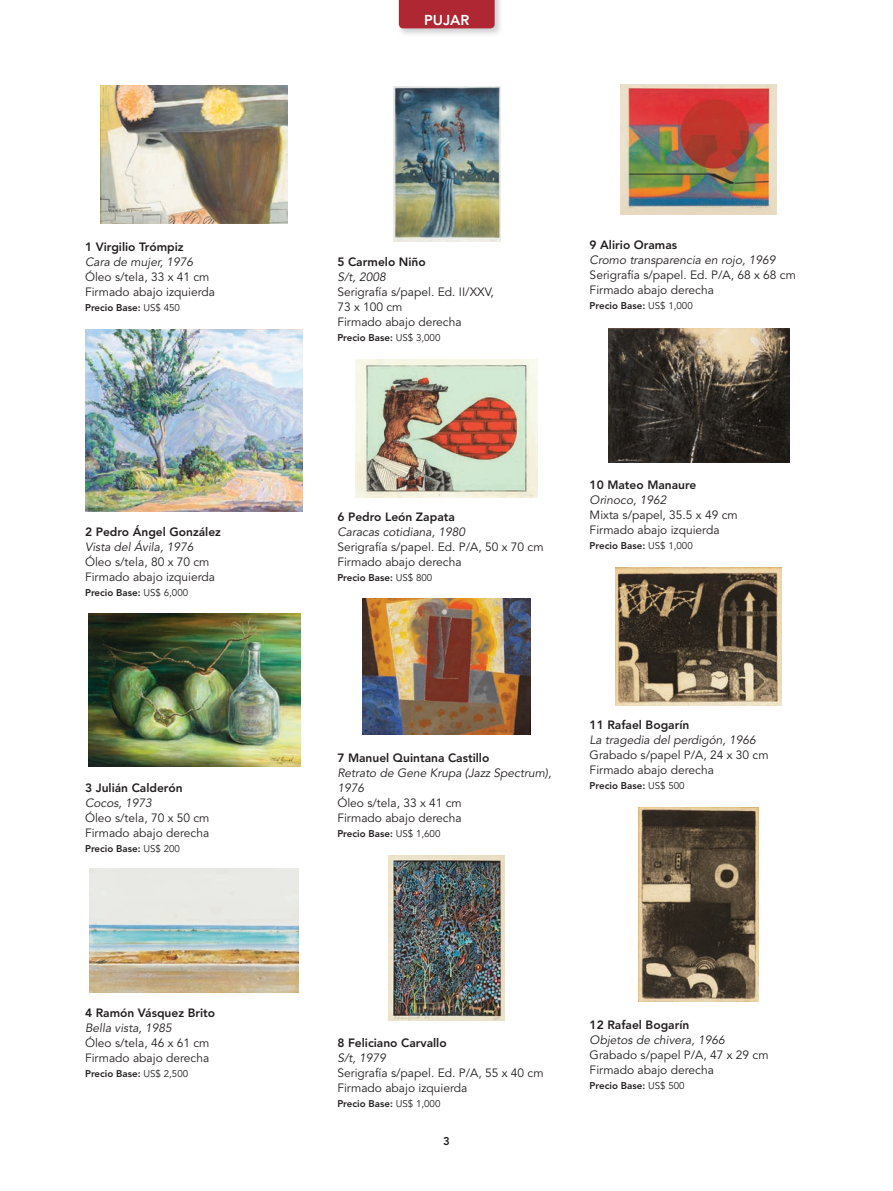
<style>
.page{position:relative;width:893px;height:1191px;background:#fff}
.page>*{position:absolute;margin:0;border:0;box-sizing:border-box;transform-origin:0 0}
.t1{font:800 14.25px "Avenir LT Std";color:#fff}
.t2{font:12px/15px "Avenir LT Std";color:#231f20}
.t3{font:italic 12px/15px "Avenir LT Std";color:#231f20}
.t4{font:800 12px "Avenir LT Std";color:#231f20}
.t5{font:800 11.25px "Avenir LT Std";color:#231f20}
.t6{font:800 9.75px "Avenir LT Std";color:#231f20}
.s1{font-weight:400}
</style>
<div class="page">
<img style="left:398px;top:0;width:103px;height:35px">
<div style="left:399px;top:0;width:96px;height:28px;background:#ae2733"></div>
<img style="left:101px;top:85px;width:187px;height:138px">
<img style="left:90px;top:868px;width:208px;height:124px">
<img style="left:363px;top:599px;width:167px;height:135px">
<img style="left:615px;top:567px;width:167px;height:138px">
<img style="left:639px;top:807px;width:120px;height:194px">
<img style="left:388px;top:855px;width:117px;height:165px">
<img style="left:621px;top:84px;width:156px;height:131px">
<img style="left:86px;top:329px;width:217px;height:182px">
<img style="left:356px;top:359px;width:181px;height:138px">
<img style="left:88px;top:613px;width:212px;height:153px">
<img style="left:608px;top:328px;width:181px;height:134px">
<img style="left:393px;top:87px;width:107px;height:154px">
<p class="t4" style="left:85px;top:240px;width:100px">1 Virgilio Trómpiz</p>
<p class="t3" style="left:85px;top:255px;width:110px">Cara de mujer, 1976</p>
<p class="t2" style="left:85px;top:270px;width:131px">Óleo s/tela, 33 x 41 cm<br>Firmado abajo izquierda</p>
<p class="t6" style="left:85px;top:302px;width:96px">Precio Base: <span class="s1">US$ 450</span></p>
<p class="t4" style="left:85px;top:525px;width:137px">2 Pedro Ángel González</p>
<p class="t3" style="left:85px;top:540px;width:110px">Vista del Ávila, 1976</p>
<p class="t2" style="left:85px;top:555px;width:131px">Óleo s/tela, 80 x 70 cm<br>Firmado abajo izquierda</p>
<p class="t6" style="left:85px;top:587px;width:105px">Precio Base: <span class="s1">US$ 6,000</span></p>
<p class="t4" style="left:85px;top:780px;width:99px">3 Julián Calderón</p>
<p class="t3" style="left:85px;top:795px;width:68px">Cocos, 1973</p>
<p class="t2" style="left:85px;top:810px;width:126px">Óleo s/tela, 70 x 50 cm<br>Firmado abajo derecha</p>
<p class="t6" style="left:85px;top:842px;width:96px">Precio Base: <span class="s1">US$ 200</span></p>
<p class="t4" style="left:85px;top:1005px;width:132px">4 Ramón Vásquez Brito</p>
<p class="t3" style="left:85px;top:1020px;width:88px">Bella vista, 1985</p>
<p class="t2" style="left:85px;top:1035px;width:126px">Óleo s/tela, 46 x 61 cm<br>Firmado abajo derecha</p>
<p class="t6" style="left:85px;top:1067px;width:105px">Precio Base: <span class="s1">US$ 2,500</span></p>
<p class="t1" style="left:424px;top:11px;width:47px">PUJAR</p>
<p class="t4" style="left:337px;top:255px;width:90px">5 Carmelo Niño</p>
<p class="t3" style="left:337px;top:270px;width:50px">S/t, 2008</p>
<p class="t2" style="left:337px;top:285px;width:158px">Serigrafía s/papel. Ed. II/XXV,<br>73 x 100 cm<br>Firmado abajo derecha</p>
<p class="t6" style="left:337px;top:332px;width:105px">Precio Base: <span class="s1">US$ 3,000</span></p>
<p class="t4" style="left:590px;top:237px;width:89px">9 Alirio Oramas</p>
<p class="t3" style="left:590px;top:252px;width:187px">Cromo transparencia en rojo, 1969</p>
<p class="t2" style="left:590px;top:267px;width:208px">Serigrafía s/papel. Ed. P/A, 68 x 68 cm<br>Firmado abajo derecha</p>
<p class="t6" style="left:590px;top:300px;width:105px">Precio Base: <span class="s1">US$ 1,000</span></p>
<p class="t4" style="left:337px;top:510px;width:119px">6 Pedro León Zapata</p>
<p class="t3" style="left:337px;top:525px;width:129px">Caracas cotidiana, 1980</p>
<p class="t2" style="left:337px;top:540px;width:208px">Serigrafía s/papel. Ed. P/A, 50 x 70 cm<br>Firmado abajo derecha</p>
<p class="t6" style="left:337px;top:572px;width:96px">Precio Base: <span class="s1">US$ 800</span></p>
<p class="t4" style="left:590px;top:477px;width:108px">10 Mateo Manaure</p>
<p class="t3" style="left:590px;top:492px;width:78px">Orinoco, 1962</p>
<p class="t2" style="left:590px;top:507px;width:150px">Mixta s/papel, 35.5 x 49 cm<br>Firmado abajo izquierda</p>
<p class="t6" style="left:590px;top:540px;width:105px">Precio Base: <span class="s1">US$ 1,000</span></p>
<p class="t4" style="left:337px;top:750px;width:154px">7 Manuel Quintana Castillo</p>
<p class="t3" style="left:337px;top:765px;width:216px">Retrato de Gene Krupa (Jazz Spectrum),<br>1976</p>
<p class="t2" style="left:337px;top:795px;width:126px">Óleo s/tela, 33 x 41 cm<br>Firmado abajo derecha</p>
<p class="t6" style="left:337px;top:827px;width:105px">Precio Base: <span class="s1">US$ 1,600</span></p>
<p class="t4" style="left:590px;top:717px;width:101px">11 Rafael Bogarín</p>
<p class="t3" style="left:590px;top:732px;width:168px">La tragedia del perdigón, 1966</p>
<p class="t2" style="left:590px;top:747px;width:180px">Grabado s/papel P/A, 24 x 30 cm<br>Firmado abajo derecha</p>
<p class="t6" style="left:590px;top:780px;width:96px">Precio Base: <span class="s1">US$ 500</span></p>
<p class="t4" style="left:337px;top:1035px;width:111px">8 Feliciano Carvallo</p>
<p class="t3" style="left:337px;top:1050px;width:50px">S/t, 1979</p>
<p class="t2" style="left:337px;top:1065px;width:208px">Serigrafía s/papel. Ed. P/A, 55 x 40 cm<br>Firmado abajo izquierda</p>
<p class="t6" style="left:337px;top:1097px;width:105px">Precio Base: <span class="s1">US$ 1,000</span></p>
<p class="t5" style="left:443px;top:1134px;width:8px">3</p>
<p class="t4" style="left:590px;top:1017px;width:101px">12 Rafael Bogarín</p>
<p class="t3" style="left:590px;top:1032px;width:137px">Objetos de chivera, 1966</p>
<p class="t2" style="left:590px;top:1047px;width:180px">Grabado s/papel P/A, 47 x 29 cm<br>Firmado abajo derecha</p>
<p class="t6" style="left:590px;top:1080px;width:96px">Precio Base: <span class="s1">US$ 500</span></p>
</div>
